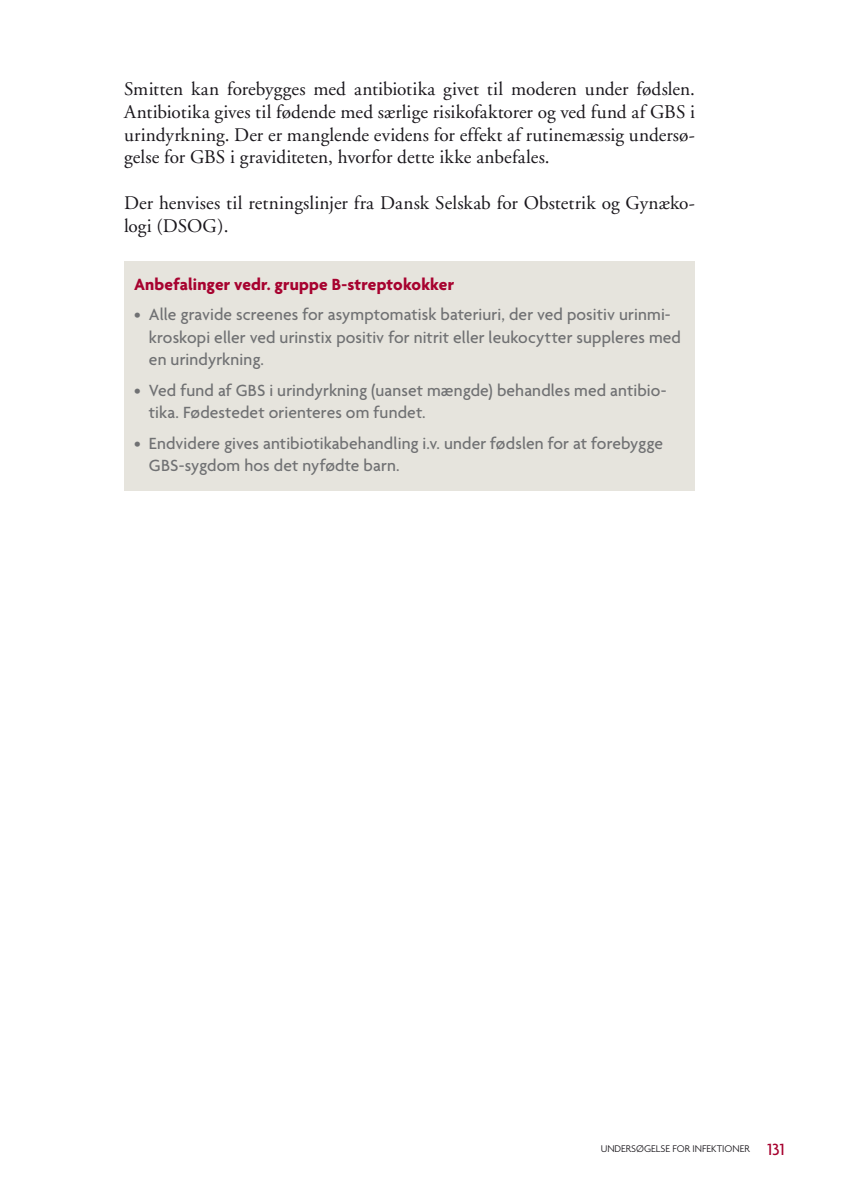
<style>
.page{position:relative;width:844px;height:1191px;background:#fff}
.page>*{position:absolute;margin:0;border:0;box-sizing:border-box;transform-origin:0 0}
.t1{font:19.25px/22.8px "Adobe Garamond";letter-spacing:.005em;color:#1a171c;text-align:justify}
.t2{font:500 17.5px/22.8px "Agenda";letter-spacing:.005em;color:#707173}
.t3{font:700 17.5px "Agenda";letter-spacing:.01em;color:#a7022f}
.t4{font:300 10.5px "Agenda";color:#1a171c}
.s1{font-weight:500;font-size:17.5px;color:#a7022f}
</style>
<div class="page">
<div style="left:124px;top:261px;width:570px;height:230px;background:#e6e4dd"></div>
<p class="t1" style="left:124px;top:78px;width:572px">Smitten kan forebygges med antibiotika givet til moderen under fødslen.<br>Antibiotika gives til fødende med særlige risikofaktorer og ved fund af GBS i urindyrkning. Der er manglende evidens for effekt af rutinemæssig undersø&shy;gelse for GBS i graviditeten, hvorfor dette ikke anbefales.</p>
<p class="t1" style="left:124px;top:192px;width:572px">Der henvises til retningslinjer fra Dansk Selskab for Obstetrik og Gynæko&shy;logi (DSOG).</p>
<p class="t3" style="left:134px;top:273px;width:321px">Anbefalinger vedr. gruppe B-streptokokker</p>
<p class="t2" style="left:149px;top:302px;width:533px;text-indent:-15px">• Alle gravide screenes for asymptomatisk bateriuri, der ved positiv urinmi&shy;kroskopi eller ved urinstix positiv for nitrit eller leukocytter suppleres med en urindyrkning.</p>
<p class="t2" style="left:149px;top:378px;width:519px;text-indent:-15px">• Ved fund af GBS i urindyrkning (uanset mængde) behandles med antibio&shy;tika. Fødestedet orienteres om fundet.</p>
<p class="t2" style="left:149px;top:431px;width:515px;text-indent:-15px">• Endvidere gives antibiotikabehandling i.v. under fødslen for at forebygge<br>GBS-sygdom hos det nyfødte barn.</p>
<p class="t4" style="left:600px;top:1142px;width:185px">UNDERSØGELSE FOR INFEKTIONER <span class="s1">131</span></p>
</div>
